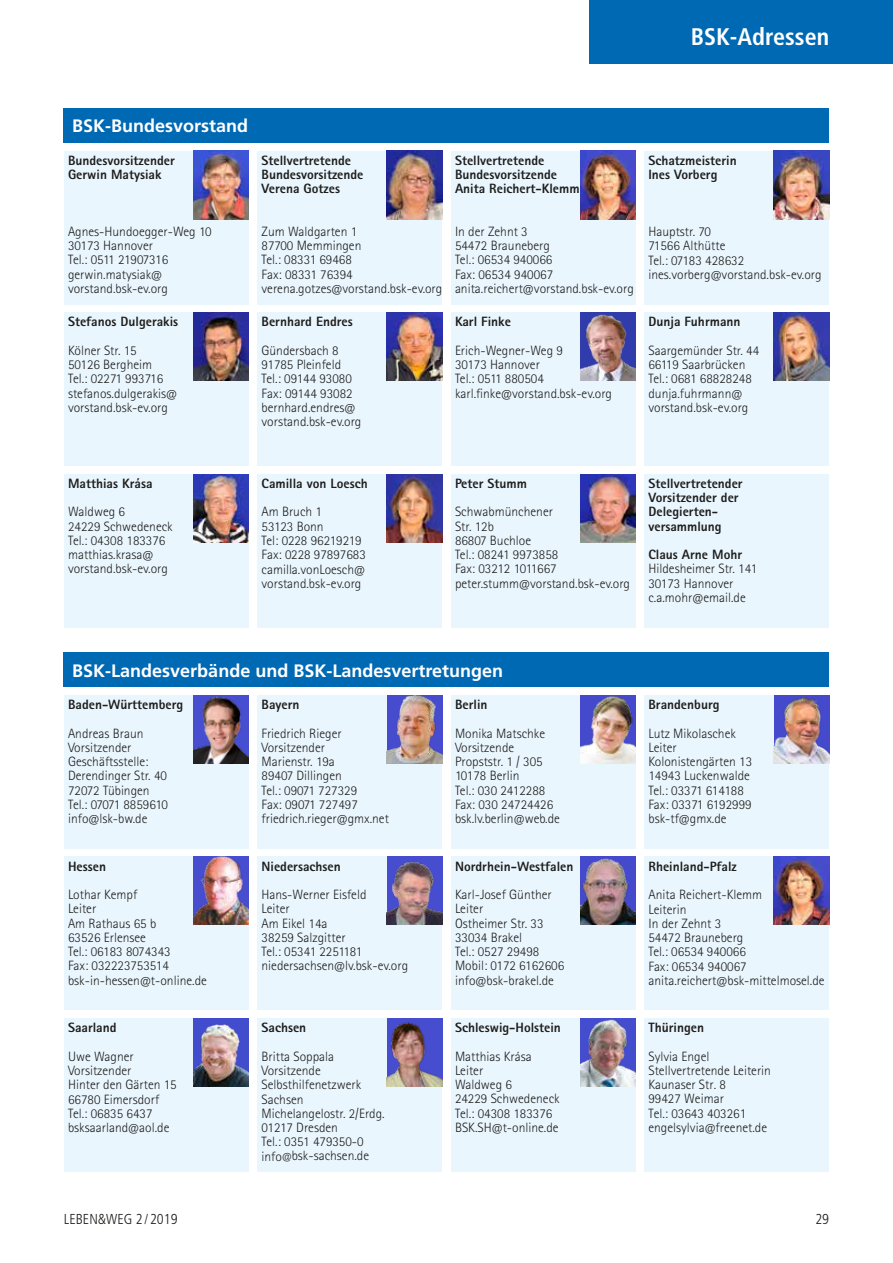
<style>
.page{position:relative;width:893px;height:1263px;background:#fff}
.page>*{position:absolute;margin:0;border:0;box-sizing:border-box;transform-origin:0 0}
.t1{font:700 condensed 24px "Frutiger LT Pro";color:#fff}
.t2{font:700 18px "Frutiger LT Pro";color:#fff}
.t3{font:16.5px "Rotis Sans Serif Std";color:#fff}
.t4{font:300 condensed 14.4px "Frutiger LT Pro";color:#1d1d1b}
.t5{font:300 13.5px/14.2px "Rotis Sans Serif Std";color:#1d1d1b}
.t6{font:800 13.5px/14.2px "Rotis Sans Serif Std";color:#1d1d1b}
.s1{font-size:12px}
</style>
<div class="page">
<div style="left:589px;top:0;width:304px;height:64px;background:#0069b4"></div>
<div style="left:257px;top:695px;width:185px;height:153px;background:#eaf6fe"></div>
<div style="left:451px;top:695px;width:185px;height:153px;background:#eaf6fe"></div>
<div style="left:644px;top:695px;width:185px;height:153px;background:#eaf6fe"></div>
<div style="left:64px;top:857px;width:185px;height:153px;background:#eaf6fe"></div>
<div style="left:257px;top:857px;width:185px;height:153px;background:#eaf6fe"></div>
<div style="left:451px;top:857px;width:185px;height:153px;background:#eaf6fe"></div>
<div style="left:644px;top:857px;width:185px;height:153px;background:#eaf6fe"></div>
<div style="left:64px;top:1018px;width:185px;height:153px;background:#eaf6fe"></div>
<div style="left:257px;top:1018px;width:185px;height:153px;background:#eaf6fe"></div>
<div style="left:451px;top:1018px;width:185px;height:153px;background:#eaf6fe"></div>
<div style="left:644px;top:1018px;width:185px;height:153px;background:#eaf6fe"></div>
<div style="left:64px;top:695px;width:185px;height:153px;background:#eaf6fe"></div>
<div style="left:64px;top:653px;width:765px;height:34px;background:#0069b4"></div>
<img style="left:193px;top:695px;width:56px;height:68px">
<img style="left:387px;top:695px;width:55px;height:68px">
<img style="left:580px;top:695px;width:56px;height:68px">
<img style="left:193px;top:1018px;width:56px;height:68px">
<img style="left:387px;top:1018px;width:55px;height:68px">
<img style="left:193px;top:857px;width:56px;height:68px">
<div style="left:257px;top:474px;width:185px;height:153px;background:#eaf6fe"></div>
<div style="left:64px;top:151px;width:185px;height:153px;background:#eaf6fe"></div>
<div style="left:451px;top:313px;width:185px;height:153px;background:#eaf6fe"></div>
<div style="left:644px;top:313px;width:185px;height:153px;background:#eaf6fe"></div>
<div style="left:451px;top:474px;width:185px;height:153px;background:#eaf6fe"></div>
<div style="left:644px;top:474px;width:185px;height:153px;background:#eaf6fe"></div>
<div style="left:257px;top:313px;width:185px;height:153px;background:#eaf6fe"></div>
<div style="left:644px;top:151px;width:185px;height:153px;background:#eaf6fe"></div>
<div style="left:451px;top:151px;width:185px;height:153px;background:#eaf6fe"></div>
<div style="left:257px;top:151px;width:185px;height:153px;background:#eaf6fe"></div>
<img style="left:193px;top:151px;width:56px;height:68px">
<img style="left:580px;top:151px;width:56px;height:68px">
<div style="left:64px;top:108px;width:765px;height:34px;background:#0069b4"></div>
<img style="left:387px;top:151px;width:55px;height:68px">
<img style="left:774px;top:313px;width:55px;height:68px">
<img style="left:387px;top:474px;width:55px;height:68px">
<img style="left:580px;top:857px;width:56px;height:68px">
<img style="left:387px;top:857px;width:55px;height:68px">
<div style="left:64px;top:474px;width:185px;height:153px;background:#eaf6fe"></div>
<div style="left:64px;top:313px;width:185px;height:153px;background:#eaf6fe"></div>
<img style="left:387px;top:313px;width:55px;height:68px">
<img style="left:580px;top:313px;width:56px;height:68px">
<img style="left:774px;top:695px;width:55px;height:68px">
<img style="left:774px;top:151px;width:55px;height:68px">
<img style="left:580px;top:474px;width:56px;height:68px">
<img style="left:193px;top:474px;width:56px;height:68px">
<img style="left:193px;top:313px;width:56px;height:68px">
<img style="left:580px;top:1018px;width:56px;height:68px">
<img style="left:774px;top:857px;width:55px;height:68px">
<p class="t3" style="left:748px;top:22px;width:100px">intern 1 / 2018</p>
<h1 class="t1" style="left:691px;top:23px;width:140px">BSK-Adressen</h1>
<h2 class="t2" style="left:72px;top:115px;width:178px">BSK-Bundesvorstand</h2>
<p class="t6" style="left:68px;top:153px;width:108px">Bundesvorsitzender<br>Gerwin Matysiak</p>
<p class="t5" style="left:68px;top:224px;width:145px">Agnes-Hundoegger-Weg 10<br>30173 Hannover<br>Tel.: 0511 21907316 gerwin.matysiak@ vorstand.bsk-ev.org</p>
<p class="t6" style="left:261px;top:153px;width:104px">Stellvertretende<br>Bundesvorsitzende<br>Verena Gotzes</p>
<p class="t5" style="left:261px;top:224px;width:182px">Zum Waldgarten 1<br>87700 Memmingen<br>Tel.: 08331 69468<br>Fax: 08331 76394 verena.gotzes@vorstand.bsk-ev.org</p>
<p class="t6" style="left:455px;top:153px;width:126px">Stellvertretende<br>Bundesvorsitzende<br>Anita Reichert-Klemm</p>
<p class="t5" style="left:455px;top:224px;width:180px">In der Zehnt 3<br>54472 Brauneberg<br>Tel.: 06534 940066<br>Fax: 06534 940067 anita.reichert@vorstand.bsk-ev.org</p>
<p class="t6" style="left:648px;top:153px;width:90px">Schatzmeisterin<br>Ines Vorberg</p>
<p class="t5" style="left:648px;top:225px;width:175px">Hauptstr. 70<br>71566 Althütte<br>Tel.: 07183 428632 ines.vorberg@vorstand.bsk-ev.org</p>
<p class="t6" style="left:68px;top:314px;width:112px">Stefanos Dulgerakis</p>
<p class="t5" style="left:68px;top:343px;width:111px">Kölner Str. 15<br>50126 Bergheim<br>Tel.: 02271 993716 stefanos.dulgerakis@ vorstand.bsk-ev.org</p>
<p class="t6" style="left:261px;top:314px;width:93px">Bernhard Endres</p>
<p class="t5" style="left:261px;top:343px;width:101px">Gündersbach 8<br>91785 Pleinfeld<br>Tel.: 09144 93080<br>Fax: 09144 93082 bernhard.endres@ vorstand.bsk-ev.org</p>
<p class="t6" style="left:455px;top:314px;width:57px">Karl Finke</p>
<p class="t5" style="left:455px;top:343px;width:159px">Erich-Wegner-Weg 9<br>30173 Hannover<br>Tel.: 0511 880504 karl.finke@vorstand.bsk-ev.org</p>
<p class="t6" style="left:648px;top:314px;width:94px">Dunja Fuhrmann</p>
<p class="t5" style="left:648px;top:343px;width:112px">Saargemünder Str. 44<br>66119 Saarbrücken<br>Tel.: 0681 68828248 dunja.fuhrmann@ vorstand.bsk-ev.org</p>
<p class="t6" style="left:68px;top:476px;width:86px">Matthias Krása</p>
<p class="t5" style="left:68px;top:505px;width:106px">Waldweg 6<br>24229 Schwedeneck<br>Tel.: 04308 183376 matthias.krasa@ vorstand.bsk-ev.org</p>
<p class="t6" style="left:261px;top:476px;width:108px">Camilla von Loesch</p>
<p class="t5" style="left:261px;top:505px;width:106px">Am Bruch 1<br>53123 Bonn<br>Tel: 0228 96219219<br>Fax: 0228 97897683 camilla.vonLoesch@ vorstand.bsk-ev.org</p>
<p class="t6" style="left:455px;top:476px;width:73px">Peter Stumm</p>
<p class="t5" style="left:455px;top:505px;width:177px">Schwabmünchener<br>Str. 12b<br>86807 Buchloe<br>Tel.: 08241 9973858<br>Fax: 03212 1011667 peter.stumm@vorstand.bsk-ev.org</p>
<p class="t6" style="left:648px;top:476px;width:96px">Stellvertretender<br>Vorsitzender der<br>Delegierten&shy;versammlung</p>
<p class="t6" style="left:648px;top:547px;width:95px">Claus Arne Mohr</p>
<p class="t5" style="left:648px;top:562px;width:110px">Hildesheimer Str. 141<br>30173 Hannover c.a.mohr@email.de</p>
<h2 class="t2" style="left:72px;top:660px;width:432px">BSK-Landesverbände und BSK-Landesvertretungen</h2>
<p class="t6" style="left:68px;top:697px;width:117px">Baden-Württemberg</p>
<p class="t5" style="left:68px;top:726px;width:101px">Andreas Braun<br>Vorsitzender<br>Geschäftsstelle:<br>Derendinger Str. 40<br>72072 Tübingen<br>Tel.: 07071 8859610 info@lsk-bw.de</p>
<p class="t6" style="left:261px;top:697px;width:40px">Bayern</p>
<p class="t5" style="left:261px;top:726px;width:129px">Friedrich Rieger<br>Vorsitzender<br>Marienstr. 19a<br>89407 Dillingen<br>Tel.: 09071 727329<br>Fax: 09071 727497 friedrich.rieger@gmx.net</p>
<p class="t6" style="left:455px;top:697px;width:34px">Berlin</p>
<p class="t5" style="left:455px;top:726px;width:106px">Monika Matschke<br>Vorsitzende<br>Propststr. 1 / 305<br>10178 Berlin<br>Tel.: 030 2412288<br>Fax: 030 24724426 bsk.lv.berlin@web.de</p>
<p class="t6" style="left:68px;top:859px;width:40px">Hessen</p>
<p class="t5" style="left:68px;top:888px;width:140px">Lothar Kempf<br>Leiter<br>Am Rathaus 65 b<br>63526 Erlensee<br>Tel.: 06183 8074343<br>Fax: 032223753514 bsk-in-hessen@t-online.de</p>
<p class="t6" style="left:68px;top:1020px;width:50px">Saarland</p>
<p class="t5" style="left:68px;top:1049px;width:110px">Uwe Wagner<br>Vorsitzender<br>Hinter den Gärten 15<br>66780 Eimersdorf<br>Tel.: 06835 6437 bsksaarland@aol.de</p>
<p class="t6" style="left:262px;top:859px;width:81px">Niedersachsen</p>
<p class="t5" style="left:262px;top:888px;width:148px">Hans-Werner Eisfeld<br>Leiter<br>Am Eikel 14a<br>38259 Salzgitter<br>Tel.: 05341 2251181 niedersachsen@lv.bsk-ev.org</p>
<p class="t6" style="left:262px;top:1020px;width:46px">Sachsen</p>
<p class="t5" style="left:262px;top:1049px;width:125px">Britta Soppala<br>Vorsitzende<br>Selbsthilfenetzwerk<br>Sachsen<br>Michelangelostr. 2/Erdg.<br>01217 Dresden<br>Tel.: 0351 479350-0 info<span class="s1">@</span>bsk-sachsen.de</p>
<p class="t6" style="left:455px;top:859px;width:120px">Nordrhein-Westfalen</p>
<p class="t5" style="left:455px;top:888px;width:111px">Karl-Josef Günther<br>Leiter<br>Ostheimer Str. 33<br>33034 Brakel<br>Tel.: 0527 29498<br>Mobil: 0172 6162606 info@bsk-brakel.de</p>
<p class="t6" style="left:455px;top:1020px;width:107px">Schleswig-Holstein</p>
<p class="t5" style="left:455px;top:1049px;width:106px">Matthias Krása<br>Leiter<br>Waldweg 6<br>24229 Schwedeneck<br>Tel.: 04308 183376<br>BSK.SH@t-online.de</p>
<p class="t6" style="left:648px;top:697px;width:73px">Brandenburg</p>
<p class="t5" style="left:648px;top:726px;width:105px">Lutz Mikolaschek<br>Leiter<br>Kolonistengärten 13<br>14943 Luckenwalde<br>Tel.: 03371 614188<br>Fax: 03371 6192999 bsk-tf@gmx.de</p>
<p class="t6" style="left:648px;top:859px;width:90px">Rheinland-Pfalz</p>
<p class="t5" style="left:648px;top:888px;width:178px">Anita Reichert-Klemm<br>Leiterin<br>In der Zehnt 3<br>54472 Brauneberg<br>Tel.: 06534 940066<br>Fax: 06534 940067 anita.reichert@bsk-mittelmosel.de</p>
<p class="t6" style="left:648px;top:1020px;width:57px">Thüringen</p>
<p class="t5" style="left:648px;top:1049px;width:124px">Sylvia Engel<br>Stellvertretende Leiterin<br>Kaunaser Str. 8<br>99427 Weimar<br>Tel.: 03643 403261 engelsylvia@freenet.de</p>
<p class="t4" style="left:64px;top:1211px;width:115px">LEBEN&amp;WEG 2 / 2019</p>
<p class="t4" style="left:815px;top:1211px;width:15px">29</p>
</div>
